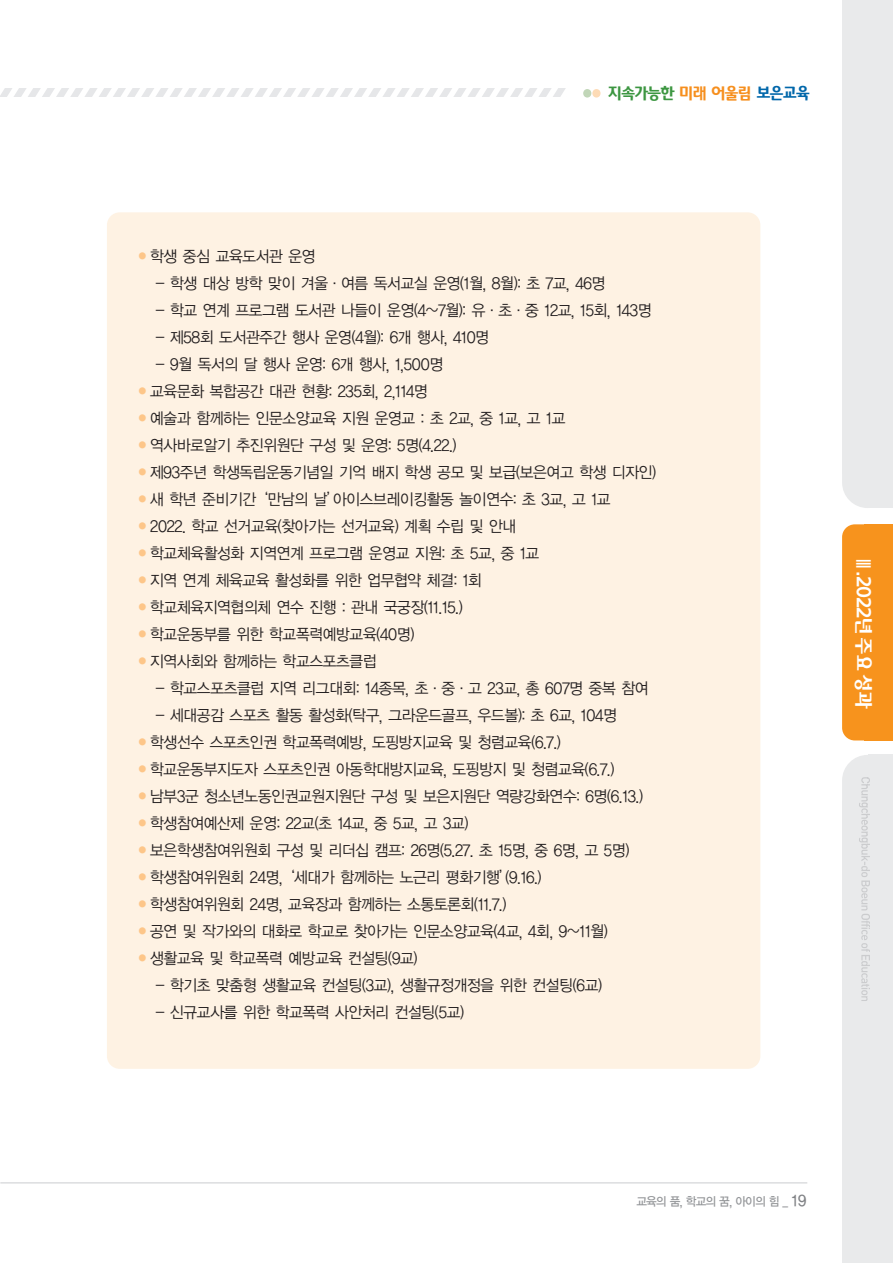
<style>
.page{position:relative;width:893px;height:1263px;background:#fff}
.page>*{position:absolute;margin:0;border:0;box-sizing:border-box;transform-origin:0 0}
.t1{font:19.5px "Bitgoeul Bold";letter-spacing:-.06em;color:#fff;scale:.95 1}
.t2{font:15.75px "YGO12";letter-spacing:-.105em;color:#231f20;scale:.95 1}
.t3{font:700 15px "Daum Semi";letter-spacing:-.08em;color:#3c9641;scale:.95 1}
.t4{font:12px "YGO13";letter-spacing:-.145em;color:#939598;scale:.95 1}
.s1{color:#f68f1e}
.s2{color:#0067aa}
.s3{font-size:10.5px;color:#fdc689}
.s4{font-size:15px;color:#808285}
</style>
<div class="page">
<div style="left:842px;top:0;width:51px;height:473px;background:#e9eaeb"></div>
<div style="left:842px;top:393px;width:51px;height:115px;background:#e9eaeb;border-radius:26px"></div>
<div style="left:842px;top:524px;width:51px;height:216px;background:#f7931d;border-radius:13px"></div>
<div style="left:864px;top:524px;width:29px;height:216px;background:#f7931d"></div>
<div style="left:868px;top:393px;width:25px;height:115px;background:#e9eaeb"></div>
<div style="left:842px;top:802px;width:51px;height:461px;background:#e9eaeb"></div>
<div style="left:842px;top:755px;width:51px;height:112px;background:#e9eaeb;border-radius:26px"></div>
<div style="left:868px;top:755px;width:25px;height:92px;background:#e9eaeb"></div>
<hr style="left:0;top:1182px;width:807px;height:1px;background:#dcdddf">
<svg style="left:0;top:89px;width:565px;height:8px"></svg>
<svg style="left:859px;top:777px;width:9px;height:65px"></svg>
<hr style="left:868px;top:777px;width:2px;height:65px;background:#cbccce">
<svg style="left:583px;top:89px;width:17px;height:9px"></svg>
<div style="left:107px;top:212px;width:653px;height:856px;background:#fef2e3;border-radius:13px"></div>
<p class="t3" style="left:608px;top:85px;width:214px">지속가능한 <span class="s1">미래 어울림</span> <span class="s2">보은교육</span></p>
<p class="t2" style="left:137px;top:246px;width:190px"><span class="s3">●</span> 학생 중심 교육도서관 운영</p>
<p class="t2" style="left:155px;top:273px;width:476px">- 학생 대상 방학 맞이 겨울·여름 독서교실 운영(1월, 8월): 초 7교, 46명</p>
<p class="t2" style="left:155px;top:300px;width:525px">- 학교 연계 프로그램 도서관 나들이 운영(4~7월): 유·초·중 12교, 15회, 143명</p>
<p class="t2" style="left:155px;top:327px;width:354px">- 제58회 도서관주간 행사 운영(4월): 6개 행사, 410명</p>
<p class="t2" style="left:155px;top:354px;width:305px">- 9월 독서의 달 행사 운영: 6개 행사, 1,500명</p>
<p class="t2" style="left:137px;top:381px;width:308px"><span class="s3">●</span> 교육문화 복합공간 대관 현황: 235회, 2,114명</p>
<p class="t2" style="left:137px;top:408px;width:452px"><span class="s3">●</span> 예술과 함께하는 인문소양교육 지원 운영교 : 초 2교, 중 1교, 고 1교</p>
<p class="t2" style="left:137px;top:435px;width:338px"><span class="s3">●</span> 역사바로알기 추진위원단 구성 및 운영: 5명(4.22.)</p>
<p class="t2" style="left:137px;top:462px;width:548px"><span class="s3">●</span> 제93주년 학생독립운동기념일 기억 배지 학생 공모 및 보급(보은여고 학생 디자인)</p>
<p class="t2" style="left:137px;top:489px;width:500px"><span class="s3">●</span> 새 학년 준비기간 ‘만남의 날’아이스브레이킹활동 놀이연수: 초 3교, 고 1교</p>
<p class="t2" style="left:137px;top:516px;width:401px"><span class="s3">●</span> 2022. 학교 선거교육(찾아가는 선거교육) 계획 수립 및 안내</p>
<p class="t2" style="left:137px;top:543px;width:425px"><span class="s3">●</span> 학교체육활성화 지역연계 프로그램 운영교 지원: 초 5교, 중 1교</p>
<p class="t2" style="left:137px;top:570px;width:365px"><span class="s3">●</span> 지역 연계 체육교육 활성화를 위한 업무협약 체결: 1회</p>
<p class="t2" style="left:137px;top:597px;width:344px"><span class="s3">●</span> 학교체육지역협의체 연수 진행 : 관내 국궁장(11.15.)</p>
<p class="t2" style="left:137px;top:624px;width:294px"><span class="s3">●</span> 학교운동부를 위한 학교폭력예방교육(40명)</p>
<p class="t2" style="left:137px;top:651px;width:254px"><span class="s3">●</span> 지역사회와 함께하는 학교스포츠클럽</p>
<p class="t2" style="left:155px;top:678px;width:521px">- 학교스포츠클럽 지역 리그대회: 14종목, 초·중·고 23교, 총 607명 중복 참여</p>
<p class="t2" style="left:155px;top:705px;width:488px">- 세대공감 스포츠 활동 활성화(탁구, 그라운드골프, 우드볼): 초 6교, 104명</p>
<p class="t2" style="left:137px;top:732px;width:448px"><span class="s3">●</span> 학생선수 스포츠인권 학교폭력예방, 도핑방지교육 및 청렴교육(6.7.)</p>
<p class="t2" style="left:137px;top:759px;width:504px"><span class="s3">●</span> 학교운동부지도자 스포츠인권 아동학대방지교육, 도핑방지 및 청렴교육(6.7.)</p>
<p class="t2" style="left:137px;top:786px;width:534px"><span class="s3">●</span> 남부3군 청소년노동인권교원지원단 구성 및 보은지원단 역량강화연수: 6명(6.13.)</p>
<p class="t2" style="left:137px;top:813px;width:351px"><span class="s3">●</span> 학생참여예산제 운영: 22교(초 14교, 중 5교, 고 3교)</p>
<p class="t2" style="left:137px;top:840px;width:520px"><span class="s3">●</span> 보은학생참여위원회 구성 및 리더십 캠프: 26명(5.27. 초 15명, 중 6명, 고 5명)</p>
<p class="t2" style="left:137px;top:867px;width:427px"><span class="s3">●</span> 학생참여위원회 24명, ‘세대가 함께하는 노근리 평화기행’(9.16.)</p>
<p class="t2" style="left:137px;top:894px;width:391px"><span class="s3">●</span> 학생참여위원회 24명, 교육장과 함께하는 소통토론회(11.7.)</p>
<p class="t2" style="left:137px;top:921px;width:497px"><span class="s3">●</span> 공연 및 작가와의 대화로 학교로 찾아가는 인문소양교육(4교, 4회, 9~11월)</p>
<p class="t2" style="left:137px;top:948px;width:297px"><span class="s3">●</span> 생활교육 및 학교폭력 예방교육 컨설팅(9교)</p>
<p class="t2" style="left:155px;top:975px;width:472px">- 학기초 맞춤형 생활교육 컨설팅(3교), 생활규정개정을 위한 컨설팅(6교)</p>
<p class="t2" style="left:155px;top:1002px;width:327px">- 신규교사를 위한 학교폭력 사안처리 컨설팅(5교)</p>
<p class="t1" style="left:874px;top:554px;width:164px;rotate:90deg">Ⅲ.2022년 주요 성과</p>
<p class="t4" style="left:636px;top:1194px;width:181px">교육의 품, 학교의 꿈, 아이의 힘 _ <span class="s4">19</span></p>
</div>
